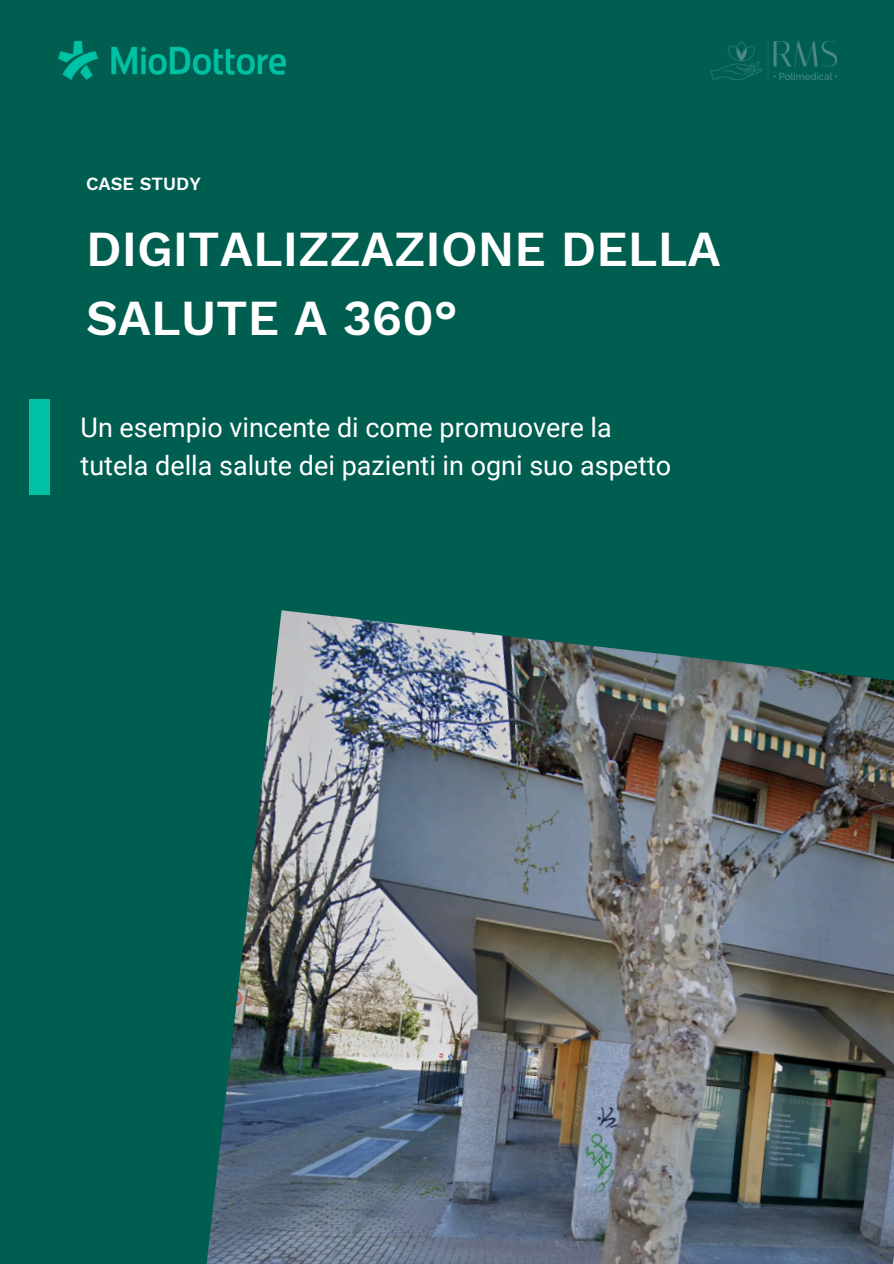
<style>
.page{position:relative;width:894px;height:1264px;background:#fff}
.page>*{position:absolute;margin:0;border:0;box-sizing:border-box;transform-origin:0 0}
.t1{font:600 49.5px/68.6px "Work Sans";color:#fff}
.t2{font:27px/37.3px "Roboto";color:#fff}
.t3{font:600 18.3px "Work Sans";color:#fff}
</style>
<div class="page">
<div style="left:0;top:0;width:893px;height:1263px;background:#005e51"></div>
<div style="left:29px;top:399px;width:21px;height:95px;background:#00c3a5"></div>
<img style="left:59px;top:42px;width:226px;height:37px">
<img style="left:206px;top:610px;width:687px;height:653px">
<img style="left:711px;top:42px;width:125px;height:37px">
<p class="t3" style="left:86px;top:173px;width:116px">CASE STUDY</p>
<p class="t1" style="left:86px;top:215px;width:636px">DIGITALIZZAZIONE DELLA<br>SALUTE A 360°</p>
<p class="t2" style="left:80px;top:409px;width:592px">Un esempio vincente di come promuovere la tutela della salute dei pazienti in ogni suo aspetto</p>
</div>
